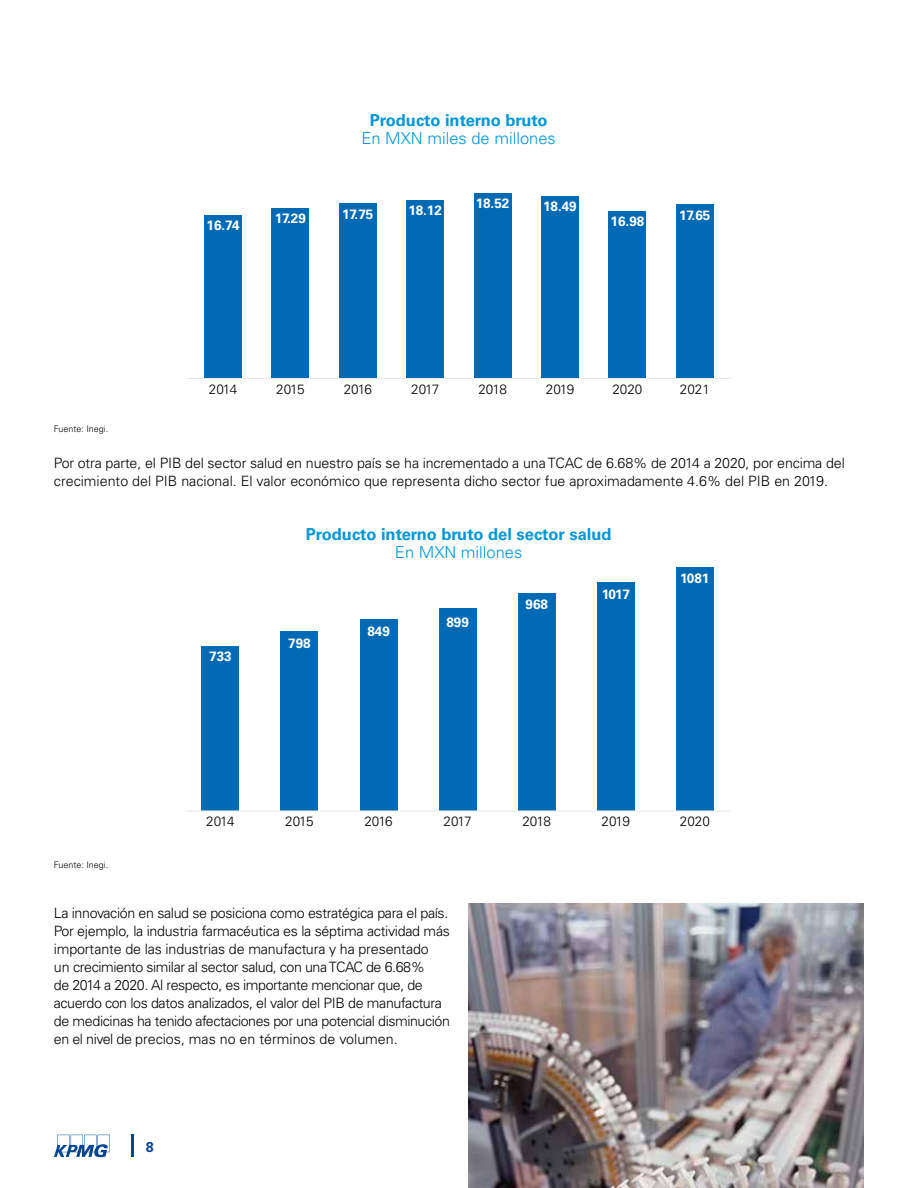
<style>
.page{position:relative;width:918px;height:1188px;background:#fff}
.page>*{position:absolute;margin:0;border:0;box-sizing:border-box;transform-origin:0 0}
.t1{font:700 16.5px "Univers";color:#0096d8}
.t2{font:300 16.5px "Univers";color:#0096d8}
.t3{font:300 14.25px/18px "Univers";letter-spacing:-.02em;color:#000}
.t4{font:300 14.25px/18px "Univers";color:#000}
.t5{font:700 14.25px "Univers";color:#004690}
.t6{font:700 13.5px "Univers";color:#fff}
.t7{font:300 13.5px "Univers";letter-spacing:-.035em;color:#000}
.t8{font:300 9px "Univers";color:#000}
</style>
<div class="page">
<div style="left:676px;top:568px;width:38px;height:243px;background:#006ab4"></div>
<div style="left:597px;top:582px;width:38px;height:229px;background:#006ab4"></div>
<div style="left:518px;top:593px;width:38px;height:218px;background:#006ab4"></div>
<div style="left:439px;top:609px;width:38px;height:202px;background:#006ab4"></div>
<div style="left:360px;top:620px;width:37px;height:191px;background:#006ab4"></div>
<div style="left:281px;top:631px;width:37px;height:180px;background:#006ab4"></div>
<div style="left:201px;top:646px;width:38px;height:165px;background:#006ab4"></div>
<div style="left:676px;top:205px;width:37px;height:174px;background:#006ab4"></div>
<div style="left:609px;top:211px;width:37px;height:168px;background:#006ab4"></div>
<div style="left:541px;top:196px;width:38px;height:183px;background:#006ab4"></div>
<div style="left:474px;top:194px;width:37px;height:185px;background:#006ab4"></div>
<div style="left:407px;top:200px;width:37px;height:179px;background:#006ab4"></div>
<div style="left:339px;top:204px;width:37px;height:175px;background:#006ab4"></div>
<div style="left:272px;top:208px;width:37px;height:171px;background:#006ab4"></div>
<div style="left:204px;top:216px;width:38px;height:163px;background:#006ab4"></div>
<hr style="left:185px;top:811px;width:545px;height:1px;background:#e7e7e7">
<svg style="left:54px;top:1135px;width:56px;height:22px"></svg>
<hr style="left:131px;top:1135px;width:3px;height:22px;background:#004690">
<hr style="left:187px;top:378px;width:544px;height:1px;background:#e7e7e7">
<img style="left:468px;top:904px;width:396px;height:284px">
<p class="t8" style="left:54px;top:423px;width:56px">Fuente: Inegi.</p>
<p class="t6" style="left:207px;top:217px;width:35px">16.74</p>
<p class="t6" style="left:275px;top:211px;width:33px">17.29</p>
<p class="t1" style="left:370px;top:111px;width:179px">Producto interno bruto</p>
<p class="t2" style="left:361px;top:128px;width:196px">En MXN miles de millones</p>
<p class="t6" style="left:342px;top:206px;width:33px">17.75</p>
<p class="t6" style="left:408px;top:202px;width:35px">18.12</p>
<p class="t6" style="left:476px;top:196px;width:35px">18.52</p>
<p class="t6" style="left:543px;top:199px;width:35px">18.49</p>
<p class="t6" style="left:611px;top:213px;width:35px">16.98</p>
<p class="t6" style="left:679px;top:207px;width:33px">17.65</p>
<p class="t7" style="left:209px;top:381px;width:30px">2014</p>
<p class="t7" style="left:276px;top:381px;width:30px">2015</p>
<p class="t7" style="left:344px;top:381px;width:30px">2016</p>
<p class="t7" style="left:680px;top:381px;width:32px">2021</p>
<p class="t7" style="left:411px;top:381px;width:30px">2017</p>
<p class="t7" style="left:478px;top:381px;width:30px">2018</p>
<p class="t7" style="left:546px;top:381px;width:30px">2019</p>
<p class="t7" style="left:612px;top:381px;width:32px">2020</p>
<p class="t4" style="left:54px;top:454px;width:792px">Por otra parte, el PIB del sector salud en nuestro país se ha incrementado a una TCAC de 6.68% de 2014 a 2020, por encima del crecimiento del PIB nacional. El valor económico que representa dicho sector fue aproximadamente 4.6% del PIB en 2019.</p>
<p class="t6" style="left:209px;top:648px;width:24px">733</p>
<p class="t1" style="left:306px;top:525px;width:307px">Producto interno bruto del sector salud</p>
<p class="t2" style="left:395px;top:542px;width:129px">En MXN millones</p>
<p class="t6" style="left:288px;top:635px;width:24px">798</p>
<p class="t6" style="left:367px;top:623px;width:24px">849</p>
<p class="t6" style="left:446px;top:615px;width:24px">899</p>
<p class="t6" style="left:526px;top:596px;width:24px">968</p>
<p class="t6" style="left:602px;top:586px;width:30px">1017</p>
<p class="t6" style="left:680px;top:571px;width:31px">1081</p>
<p class="t8" style="left:54px;top:860px;width:56px">Fuente: Inegi.</p>
<p class="t7" style="left:206px;top:813px;width:30px">2014</p>
<p class="t7" style="left:285px;top:813px;width:30px">2015</p>
<p class="t7" style="left:364px;top:813px;width:30px">2016</p>
<p class="t7" style="left:444px;top:813px;width:30px">2017</p>
<p class="t3" style="left:54px;top:904px;width:398px">La innovación en salud se posiciona como estratégica para el país.<br>Por ejemplo, la industria farmacéutica es la séptima actividad más importante de las industrias de manufactura y ha presentado<br>un crecimiento similar al sector salud, con una TCAC de 6.68%<br>de 2014 a 2020. Al respecto, es importante mencionar que, de acuerdo con los datos analizados, el valor del PIB de manufactura de medicinas ha tenido afectaciones por una potencial disminución en el nivel de precios, mas no en términos de volumen.</p>
<p class="t5" style="left:146px;top:1139px;width:9px">8</p>
<p class="t7" style="left:522px;top:813px;width:30px">2018</p>
<p class="t7" style="left:602px;top:813px;width:30px">2019</p>
<p class="t7" style="left:680px;top:813px;width:32px">2020</p>
</div>
